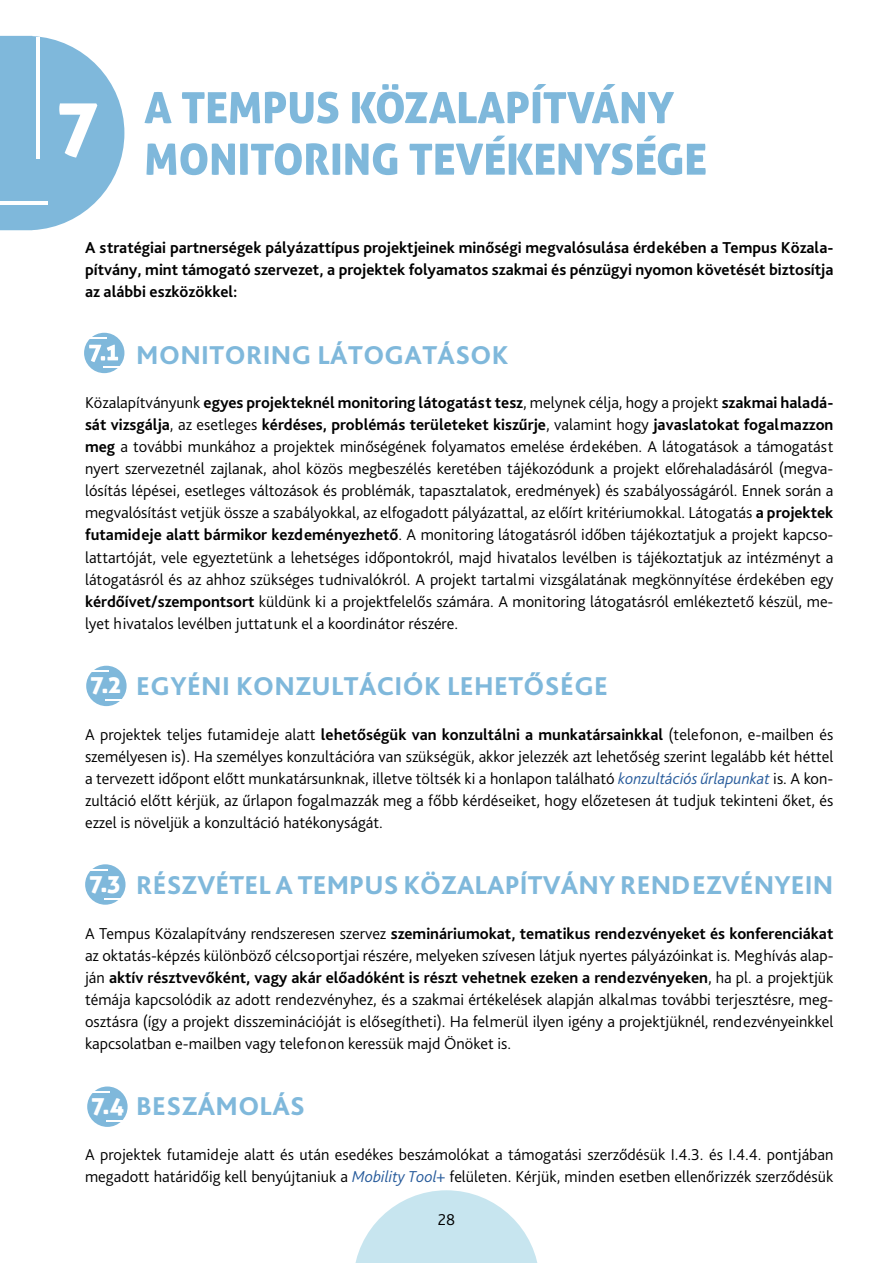
<style>
.page{position:relative;width:893px;height:1263px;background:#fff}
.page>*{position:absolute;margin:0;border:0;box-sizing:border-box;transform-origin:0 0}
.t1{font:800 27px "Bliss Pro";letter-spacing:.015em;color:#7fb8db}
.t2{font:24px "Aller Display";color:#fff}
.t3{font:300 16.5px/22px "Bliss Pro";color:#000;text-align:justify}
.t4{font:700 16.5px/22px "Bliss Pro";color:#000;text-align:justify}
.s1{font-weight:700}
.s2{font-style:italic;color:#275b9b}
</style>
<div class="page">
<svg style="left:355px;top:1190px;width:183px;height:73px"></svg>
<div style="left:87px;top:1086px;width:41px;height:41px;background:#7fb8db;border-radius:50%"></div>
<hr style="left:77px;top:1091px;width:32px;height:1px;background:#fff">
<hr style="left:107px;top:1121px;width:32px;height:1px;background:#fff">
<div style="left:84px;top:333px;width:40px;height:40px;background:#7fb8db;border-radius:50%"></div>
<hr style="left:74px;top:337px;width:32px;height:2px;background:#fff">
<hr style="left:103px;top:367px;width:33px;height:1px;background:#fff">
<svg style="left:89px;top:345px;width:29px;height:17px"></svg>
<svg style="left:0;top:36px;width:124px;height:194px"></svg>
<svg style="left:146px;top:136px;width:560px;height:39px"></svg>
<svg style="left:144px;top:84px;width:530px;height:40px"></svg>
<div style="left:85px;top:864px;width:41px;height:41px;background:#7fb8db;border-radius:50%"></div>
<hr style="left:75px;top:869px;width:32px;height:1px;background:#fff">
<hr style="left:105px;top:898px;width:32px;height:2px;background:#fff">
<div style="left:86px;top:666px;width:41px;height:40px;background:#7fb8db;border-radius:50%"></div>
<hr style="left:76px;top:670px;width:32px;height:2px;background:#fff">
<hr style="left:106px;top:700px;width:32px;height:1px;background:#fff">
<p class="t4" style="left:85px;top:236px;width:750px">A stratégiai partnerségek pályázattípus projektjeinek minőségi megvalósulása érdekében a Tempus Közala&shy;pítvány, mint támogató szervezet, a projektek folyamatos szakmai és pénzügyi nyomon követését biztosítja az alábbi eszközökkel:</p>
<h1 class="t1" style="left:136px;top:338px;width:374px">MONITORING LÁTOGATÁSOK</h1>
<p class="t3" style="left:85px;top:391px;width:750px">Közalapítványunk <span class="s1">egyes projekteknél monitoring látogatást tesz</span>, melynek célja, hogy a projekt <span class="s1">szakmai haladá&shy;sát vizsgálja</span>, az esetleges <span class="s1">kérdéses, problémás területeket kiszűrje</span>, valamint hogy <span class="s1">javaslatokat fogalmazzon meg</span> a további munkához a projektek minőségének folyamatos emelése érdekében. A látogatások a támogatást nyert szervezetnél zajlanak, ahol közös megbeszélés keretében tájékozódunk a projekt előrehaladásáról (megva&shy;lósítás lépései, esetleges változások és problémák, tapasztalatok, eredmények) és szabályosságáról. Ennek során a megvalósítást vetjük össze a szabályokkal, az elfogadott pályázattal, az előírt kritériumokkal. Látogatás <span class="s1">a projektek futamideje alatt bármikor kezdeményezhető</span>. A monitoring látogatásról időben tájékoztatjuk a projekt kapcso&shy;lattartóját, vele egyeztetünk a lehetséges időpontokról, majd hivatalos levélben is tájékoztatjuk az intézményt a látogatásról és az ahhoz szükséges tudnivalókról. A projekt tartalmi vizsgálatának megkönnyítése érdekében egy <span class="s1">kérdőívet/szempontsort</span> küldünk ki a projektfelelős számára. A monitoring látogatásról emlékeztető készül, me&shy;lyet hivatalos levélben juttatunk el a koordinátor részére.</p>
<h1 class="t1" style="left:136px;top:669px;width:473px">EGYÉNI KONZULTÁCIÓK LEHETŐSÉGE</h1>
<p class="t3" style="left:85px;top:723px;width:750px">A projektek teljes futamideje alatt <span class="s1">lehetőségük van konzultálni a munkatársainkkal</span> (telefonon, e-mailben és személyesen is). Ha személyes konzultációra van szükségük, akkor jelezzék azt lehetőség szerint legalább két héttel a tervezett időpont előtt munkatársunknak, illetve töltsék ki a honlapon található <span class="s2">konzultációs űrlapunkat</span> is. A kon&shy;zultáció előtt kérjük, az űrlapon fogalmazzák meg a főbb kérdéseiket, hogy előzetesen át tudjuk tekinteni őket, és ezzel is növeljük a konzultáció hatékonyságát.</p>
<h1 class="t1" style="left:136px;top:868px;width:698px">RÉSZVÉTEL A TEMPUS KÖZALAPÍTVÁNY RENDEZVÉNYEIN</h1>
<p class="t3" style="left:85px;top:922px;width:750px">A Tempus Közalapítvány rendszeresen szervez <span class="s1">szemináriumokat, tematikus rendezvényeket és konferenciákat </span>az oktatás-képzés különböző célcsoportjai részére, melyeken szívesen látjuk nyertes pályázóinkat is. Meghívás alap&shy;ján <span class="s1">aktív résztvevőként, vagy akár előadóként is részt vehetnek ezeken a rendezvényeken</span>, ha pl. a projektjük témája kapcsolódik az adott rendezvényhez, és a szakmai értékelések alapján alkalmas további terjesztésre, meg&shy;osztásra (így a projekt disszeminációját is elősegítheti). Ha felmerül ilyen igény a projektjüknél, rendezvényeinkkel kapcsolatban e-mailben vagy telefonon keressük majd Önöket is.</p>
<h1 class="t1" style="left:136px;top:1090px;width:170px">BESZÁMOLÁS</h1>
<p class="t3" style="left:85px;top:1143px;width:750px">A projektek futamideje alatt és után esedékes beszámolókat a támogatási szerződésük I.4.3. és I.4.4. pontjában megadott határidőig kell benyújtaniuk a <span class="s2">Mobility Tool+</span> felületen. Kérjük, minden esetben ellenőrizzék szerződésük</p>
<h2 class="t2" style="left:91px;top:669px;width:32px">7.2</h2>
<h2 class="t2" style="left:90px;top:868px;width:32px">7.3</h2>
<h2 class="t2" style="left:92px;top:1090px;width:35px">7.4</h2>
<p class="t3" style="left:438px;top:1208px;width:19px">28</p>
</div>
